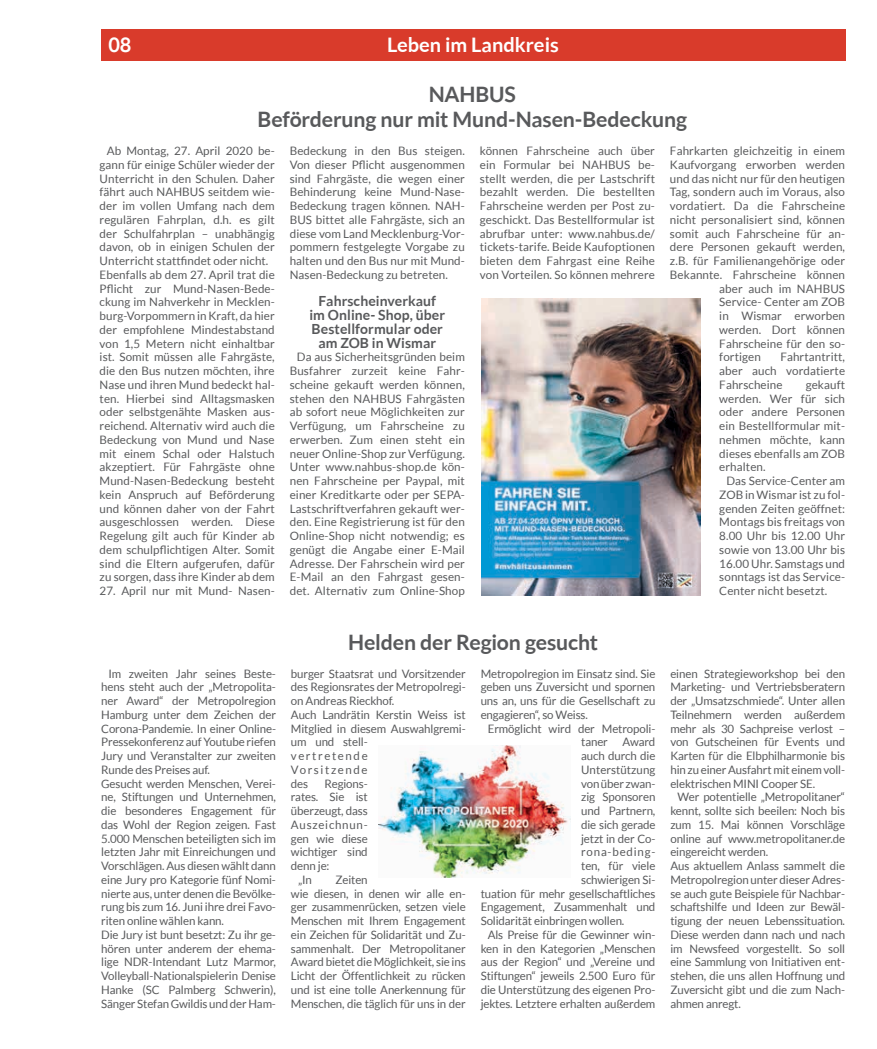
<style>
.page{position:relative;width:877px;height:1049px;background:#fff}
.page>*{position:absolute;margin:0;border:0;box-sizing:border-box;transform-origin:0 0}
.t1{font:700 21.25px/25px "Lato";letter-spacing:-.005em;color:#58595b;text-align:center}
.t2{font:700 20px "Lato";color:#fff}
.t3{font:700 14px/13.8px "Lato";letter-spacing:.005em;color:#58595b;text-align:center}
.t4{font:11.62px/13.8px "Lato";letter-spacing:-.01em;color:#58595b;text-align:justify}
.t5{font:11.62px "Lato";letter-spacing:.01em;color:#58595b}
.t6{font:11.62px "Lato";letter-spacing:.065em;color:#58595b}
.t7{font:11.62px "Lato";letter-spacing:.07em;color:#58595b}
</style>
<div class="page">
<div style="left:101px;top:29px;width:744px;height:32px;background:#d93b2b"></div>
<img style="left:378px;top:745px;width:193px;height:132px">
<img style="left:481px;top:298px;width:220px;height:297px">
<h2 class="t2" style="left:108px;top:34px;width:25px">08</h2>
<h2 class="t2" style="left:387px;top:33px;width:173px">Leben im Landkreis</h2>
<h1 class="t1" style="left:258px;top:82px;width:431px">NAHBUS<br>Beförderung nur mit Mund-Nasen-Bedeckung</h1>
<p class="t4" style="left:100px;top:144px;width:177px;text-align:left;text-indent:7px">Ab Montag, 27. April 2020 be&shy;gann für einige Schüler wieder der<br>Unterricht in den Schulen. Daher fährt auch NAHBUS seitdem wie&shy;der im vollen Umfang nach dem regulären Fahrplan, d.h. es gilt der Schulfahrplan – unabhängig davon, ob in einigen Schulen der<br>Unterricht stattfindet oder nicht.<br>Ebenfalls ab dem 27. April trat die<br>Pflicht zur Mund-Nasen-Bede&shy;ckung im Nahverkehr in Mecklen&shy;burg-Vorpommern in Kraft, da hier der empfohlene Mindestabstand von 1,5 Metern nicht einhaltbar ist. Somit müssen alle Fahrgäste, die den Bus nutzen möchten, ihre<br>Nase und ihren Mund bedeckt hal&shy;ten. Hierbei sind Alltagsmasken oder selbstgenähte Masken aus&shy;reichend. Alternativ wird auch die<br>Bedeckung von Mund und Nase mit einem Schal oder Halstuch akzeptiert. Für Fahrgäste ohne<br>Mund-Nasen-Bedeckung besteht kein Anspruch auf Beförderung und können daher von der Fahrt ausgeschlossen werden. Diese<br>Regelung gilt auch für Kinder ab dem schulpflichtigen Alter. Somit sind die Eltern aufgerufen, dafür zu sorgen, dass ihre Kinder ab dem</p>
<p class="t4" style="left:100px;top:584px;width:177px">27. April nur mit Mund- Nasen-</p>
<p class="t4" style="left:290px;top:144px;width:177px">Bedeckung in den Bus steigen.<br>Von dieser Pflicht ausgenommen sind Fahrgäste, die wegen einer Behinderung keine Mund-Nase-Bedeckung tragen können. NAH-BUS bittet alle Fahrgäste, sich an diese vom Land Mecklenburg-Vor&shy;pommern festgelegte Vorgabe zu halten und den Bus nur mit Mund-Nasen-Bedeckung zu betreten.</p>
<p class="t3" style="left:309px;top:294px;width:137px">Fahrscheinverkauf im Online- Shop, über<br>Bestellformular oder am ZOB in Wismar</p>
<p class="t4" style="left:290px;top:350px;width:177px;text-indent:7px">Da aus Sicherheitsgründen beim Busfahrer zurzeit keine Fahr&shy;scheine gekauft werden können, stehen den NAHBUS Fahrgästen ab sofort neue Möglichkeiten zur Verfügung, um Fahrscheine zu erwerben. Zum einen steht ein neuer Online-Shop zur Verfügung.<br>Unter www.nahbus-shop.de kön&shy;nen Fahrscheine per Paypal, mit einer Kreditkarte oder per SEPA-Lastschriftverfahren gekauft wer&shy;den. Eine Registrierung ist für den Online-Shop nicht notwendig; es genügt die Angabe einer E-Mail Adresse. Der Fahrschein wird per E-Mail an den Fahrgast gesen&shy;det. Alternativ zum Online-Shop</p>
<p class="t4" style="left:480px;top:144px;width:177px">können Fahrscheine auch über ein Formular bei NAHBUS be&shy;stellt werden, die per Lastschrift bezahlt werden. Die bestellten Fahrscheine werden per Post zu&shy;geschickt. Das Bestellformular ist abrufbar unter: www.nahbus.de/ tickets-tarife. Beide Kaufoptionen bieten dem Fahrgast eine Reihe von Vorteilen. So können mehrere</p>
<p class="t5" style="left:670px;top:144px;width:177px">Fahrkarten gleichzeitig in einem</p>
<p class="t5" style="left:670px;top:158px;width:177px">Kaufvorgang erworben werden</p>
<p class="t5" style="left:670px;top:172px;width:177px">und das nicht nur für den heutigen</p>
<p class="t5" style="left:670px;top:186px;width:177px">Tag, sondern auch im Voraus, also</p>
<p class="t5" style="left:670px;top:199px;width:177px">vordatiert. Da die Fahrscheine</p>
<p class="t5" style="left:670px;top:213px;width:177px">nicht personalisiert sind, können</p>
<p class="t5" style="left:670px;top:227px;width:177px">somit auch Fahrscheine für an-</p>
<p class="t5" style="left:670px;top:241px;width:177px">dere Personen gekauft werden,</p>
<p class="t5" style="left:670px;top:254px;width:177px">z.B. für Familienangehörige oder</p>
<p class="t5" style="left:670px;top:268px;width:177px">Bekannte. Fahrscheine können</p>
<p class="t5" style="left:719px;top:282px;width:127px">aber auch im NAHBUS</p>
<p class="t5" style="left:719px;top:296px;width:127px">Service- Center am ZOB</p>
<p class="t5" style="left:719px;top:309px;width:127px">in Wismar erworben</p>
<p class="t5" style="left:719px;top:323px;width:127px">werden. Dort können</p>
<p class="t5" style="left:719px;top:337px;width:127px">Fahrscheine für den so-</p>
<p class="t5" style="left:719px;top:351px;width:43px">fortigen</p>
<p class="t4" style="left:719px;top:350px;width:127px;text-indent:61px">Fahrtantritt, aber auch vordatierte Fahrscheine</p>
<p class="t4" style="left:719px;top:378px;width:127px;text-indent:86px">gekauft werden. Wer für sich oder andere Personen ein Bestellformular mit&shy;nehmen möchte, kann dieses ebenfalls am ZOB erhalten.</p>
<p class="t4" style="left:719px;top:474px;width:127px;text-indent:7px">Das Service-Center am ZOB in Wismar ist zu fol&shy;genden Zeiten geöffnet:<br>Montags bis freitags von 8.00 Uhr bis 12.00 Uhr sowie von 13.00 Uhr bis 16.00 Uhr. Samstags und sonntags ist das Service-Center nicht besetzt.</p>
<h1 class="t1" style="left:348px;top:630px;width:251px">Helden der Region gesucht</h1>
<p class="t4" style="left:101px;top:666px;width:176px;text-align:left;text-indent:7px">Im zweiten Jahr seines Beste&shy;hens steht auch der „Metropolita&shy;ner Award“ der Metropolregion<br>Hamburg unter dem Zeichen der<br>Corona-Pandemie. In einer Online-<br>Pressekonferenz auf Youtube riefen<br>Jury und Veranstalter zur zweiten<br>Runde des Preises auf.<br>Gesucht werden Menschen, Verei&shy;ne, Stiftungen und Unternehmen, die besonderes Engagement für das Wohl der Region zeigen. Fast<br>5.000 Menschen beteiligten sich im letzten Jahr mit Einreichungen und<br>Vorschlägen. Aus diesen wählt dann eine Jury pro Kategorie fünf Nomi&shy;nierte aus, unter denen die Bevölke&shy;rung bis zum 16. Juni ihre drei Favo&shy;riten online wählen kann.<br>Die Jury ist bunt besetzt: Zu ihr ge&shy;hören unter anderem der ehema&shy;lige NDR-Intendant Lutz Marmor,<br>Volleyball-Nationalspielerin Denise<br>Hanke (SC Palmberg Schwerin),<br>Sänger Stefan Gwildis und der Ham-</p>
<p class="t4" style="left:291px;top:666px;width:176px;text-align:left">burger Staatsrat und Vorsitzender des Regionsrates der Metropolregi&shy;on Andreas Rieckhof.<br>Auch Landrätin Kerstin Weiss ist<br>Mitglied in diesem Auswahlgremi&shy;um und stell-<br>vertretende<br>Vorsitzende<br>des</p>
<p class="t4" style="left:324px;top:776px;width:45px">Regions-</p>
<p class="t4" style="left:291px;top:790px;width:78px">rates. Sie ist</p>
<p class="t4" style="left:291px;top:804px;width:78px">überzeugt, dass</p>
<p class="t6" style="left:291px;top:818px;width:78px">Auszeichnun-</p>
<p class="t4" style="left:291px;top:831px;width:78px">gen wie diese</p>
<p class="t4" style="left:291px;top:845px;width:78px">wichtiger sind</p>
<p class="t4" style="left:291px;top:859px;width:40px">denn je:</p>
<p class="t4" style="left:298px;top:873px;width:15px">„In</p>
<p class="t4" style="left:291px;top:873px;width:176px;text-align:left;text-indent:45px">Zeiten<br>wie diesen, in denen wir alle en&shy;ger zusammenrücken, setzen viele<br>Menschen mit Ihrem Engagement ein Zeichen für Solidarität und Zu&shy;sammenhalt. Der Metropolitaner<br>Award bietet die Möglichkeit, sie ins<br>Licht der Öffentlichkeit zu rücken und ist eine tolle Anerkennung für<br>Menschen, die täglich für uns in der</p>
<p class="t4" style="left:481px;top:666px;width:176px">Metropolregion im Einsatz sind. Sie geben uns Zuversicht und spornen uns an, uns für die Gesellschaft zu engagieren“, so Weiss.</p>
<p class="t4" style="left:488px;top:721px;width:169px">Ermöglicht wird der Metropoli-</p>
<p class="t4" style="left:581px;top:735px;width:76px">taner Award</p>
<p class="t4" style="left:581px;top:749px;width:76px">auch durch die</p>
<p class="t4" style="left:581px;top:763px;width:76px">Unterstützung</p>
<p class="t4" style="left:581px;top:776px;width:76px">von über zwan-</p>
<p class="t4" style="left:581px;top:790px;width:76px">zig Sponsoren</p>
<p class="t4" style="left:581px;top:804px;width:76px">und Partnern,</p>
<p class="t4" style="left:581px;top:818px;width:76px">die sich gerade</p>
<p class="t4" style="left:581px;top:831px;width:76px">jetzt in der Co-</p>
<p class="t7" style="left:581px;top:846px;width:76px">rona-beding-</p>
<p class="t4" style="left:581px;top:859px;width:76px">ten, für viele</p>
<p class="t4" style="left:581px;top:873px;width:76px">schwierigen Si-</p>
<p class="t4" style="left:481px;top:886px;width:176px">tuation für mehr gesellschaftliches</p>
<p class="t4" style="left:481px;top:900px;width:176px">Engagement, Zusammenhalt und</p>
<p class="t4" style="left:481px;top:914px;width:145px">Solidarität einbringen wollen.</p>
<p class="t4" style="left:488px;top:928px;width:169px">Als Preise für die Gewinner win-</p>
<p class="t4" style="left:481px;top:941px;width:176px">ken in den Kategorien „Menschen</p>
<p class="t4" style="left:481px;top:955px;width:176px">aus der Region“ und „Vereine und</p>
<p class="t4" style="left:481px;top:969px;width:176px">Stiftungen“ jeweils 2.500 Euro für</p>
<p class="t4" style="left:481px;top:983px;width:176px">die Unterstützung des eigenen Pro-</p>
<p class="t4" style="left:481px;top:996px;width:176px">jektes. Letztere erhalten außerdem</p>
<p class="t4" style="left:670px;top:666px;width:176px">einen Strategieworkshop bei den Marketing- und Vertriebsberatern der „Umsatzschmiede“. Unter allen Teilnehmern werden außerdem mehr als 30 Sachpreise verlost – von Gutscheinen für Events und Karten für die Elbphilharmonie bis hin zu einer Ausfahrt mit einem voll&shy;elektrischen MINI Cooper SE.</p>
<p class="t4" style="left:670px;top:790px;width:176px;text-align:left;text-indent:7px">Wer potentielle „Metropolitaner“ kennt, sollte sich beeilen: Noch bis zum 15. Mai können Vorschläge online auf www.metropolitaner.de eingereicht werden.<br>Aus aktuellem Anlass sammelt die<br>Metropolregion unter dieser Adres&shy;se auch gute Beispiele für Nachbar&shy;schaftshilfe und Ideen zur Bewäl&shy;tigung der neuen Lebenssituation.<br>Diese werden dann nach und nach im Newsfeed vorgestellt. So soll eine Sammlung von Initiativen ent&shy;stehen, die uns allen Hoffnung und<br>Zuversicht gibt und die zum Nach&shy;ahmen anregt.</p>
</div>
